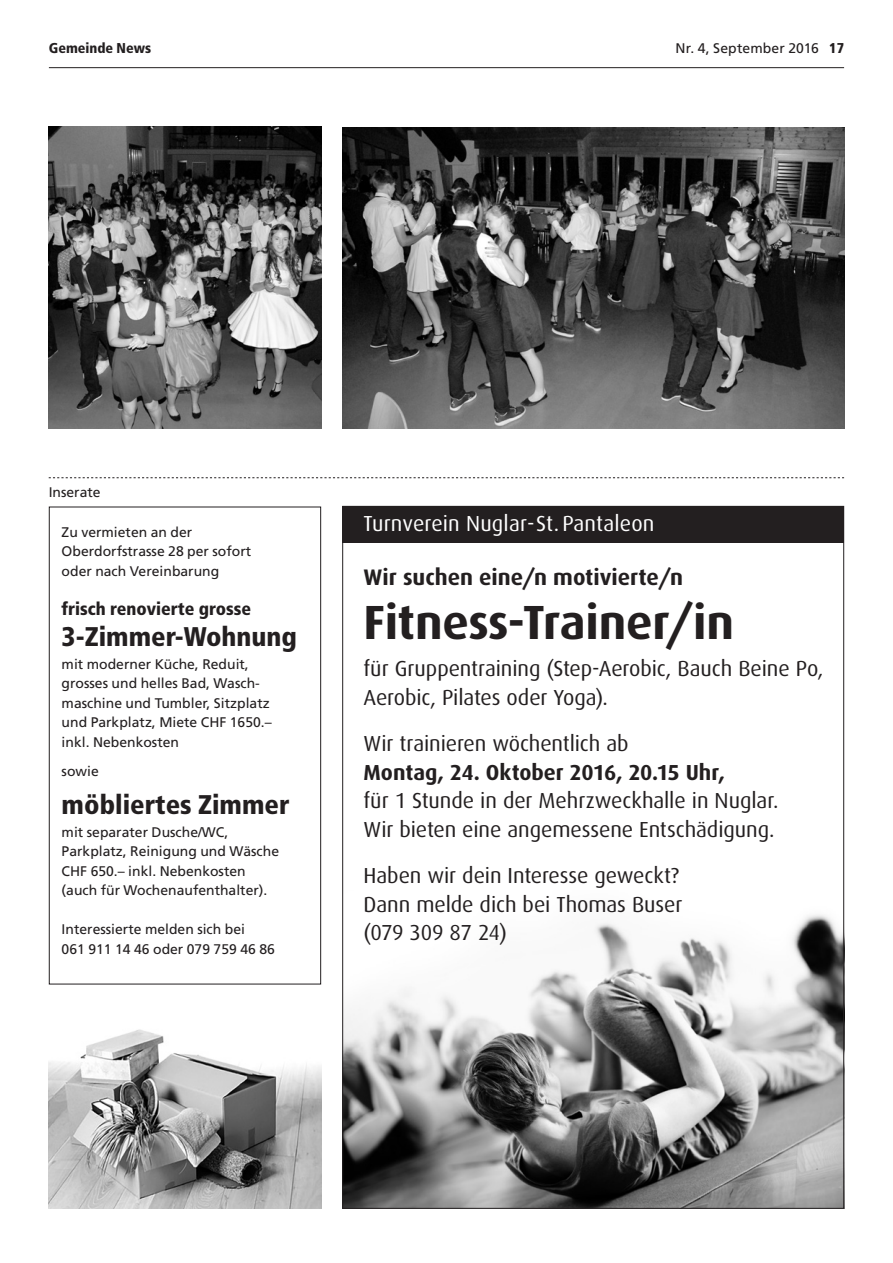
<style>
.page{position:relative;width:893px;height:1263px;background:#fff}
.page>*{position:absolute;margin:0;border:0;box-sizing:border-box;transform-origin:0 0}
.t1{font:700 48px "Dax";letter-spacing:-.005em;color:#231f20}
.t2{font:900 condensed 27px "Frutiger LT";color:#231f20}
.t3{font:700 22.5px "Dax";color:#231f20}
.t4{font:21.75px/28.5px "Dax";letter-spacing:-.005em;color:#231f20}
.t5{font:700 21.75px "Dax";color:#231f20}
.t6{font:21.75px "Dax";letter-spacing:.005em;color:#fff}
.t7{font:900 condensed 18px "Frutiger LT";color:#231f20}
.t8{font:900 condensed 14.25px "Frutiger LT";color:#231f20}
.t9{font:13.95px/19.5px "Frutiger LT";color:#231f20}
.s1{font-weight:900;font-stretch:condensed;font-size:14.25px}
</style>
<div class="page">
<hr style="left:49px;top:67px;width:795px;height:1px;background:#231f20">
<img style="left:49px;top:1029px;width:272px;height:180px">
<div style="left:49px;top:507px;width:272px;height:477px;border:1px solid #231f20"></div>
<img style="left:344px;top:914px;width:498px;height:293px">
<img style="left:342px;top:128px;width:502px;height:301px">
<img style="left:49px;top:126px;width:272px;height:303px">
<div style="left:342px;top:506px;width:502px;height:36px;background:#231f20"></div>
<svg style="left:49px;top:477px;width:795px;height:1px"></svg>
<p class="t8" style="left:49px;top:40px;width:104px">Gemeinde News</p>
<p class="t9" style="left:676px;top:39px;width:170px">Nr. 4, September 2016 <span class="s1">17</span></p>
<p class="t9" style="left:49px;top:482px;width:53px">Inserate</p>
<p class="t9" style="left:62px;top:522px;width:191px">Zu vermieten an der<br>Oberdorfstrasse 28 per sofort oder nach Vereinbarung</p>
<p class="t7" style="left:62px;top:597px;width:191px">frisch renovierte grosse</p>
<h2 class="t2" style="left:62px;top:620px;width:237px">3-Zimmer-Wohnung</h2>
<p class="t9" style="left:62px;top:654px;width:212px">mit moderner Küche, Reduit, grosses und helles Bad, Wasch&shy;maschine und Tumbler, Sitzplatz und Parkplatz, Miete CHF 1650.– inkl. Nebenkosten</p>
<p class="t9" style="left:62px;top:761px;width:39px">sowie</p>
<h2 class="t2" style="left:62px;top:788px;width:229px">möbliertes Zimmer</h2>
<p class="t9" style="left:62px;top:822px;width:219px">mit separater Dusche/WC,<br>Parkplatz, Reinigung und Wäsche<br>CHF 650.– inkl. Nebenkosten (auch für Wochenaufenthalter).</p>
<p class="t9" style="left:62px;top:920px;width:215px">Interessierte melden sich bei<br>061 911 14 46 oder 079 759 46 86</p>
<h3 class="t6" style="left:364px;top:512px;width:292px">Turnverein Nuglar-St. Pantaleon</h3>
<h3 class="t3" style="left:364px;top:564px;width:321px">Wir suchen eine/n motivierte/n</h3>
<h1 class="t1" style="left:364px;top:595px;width:372px">Fitness-Trainer/in</h1>
<h3 class="t4" style="left:364px;top:655px;width:461px">für Gruppentraining (Step-Aerobic, Bauch Beine Po,<br>Aerobic, Pilates oder Yoga).</h3>
<h3 class="t4" style="left:364px;top:730px;width:267px">Wir trainieren wöchentlich ab</h3>
<h3 class="t5" style="left:364px;top:760px;width:363px">Montag, 24. Oktober 2016, 20.15 Uhr,</h3>
<h3 class="t4" style="left:364px;top:787px;width:417px">für 1 Stunde in der Mehrzweckhalle in Nuglar.<br>Wir bieten eine angemessene Entschädigung.</h3>
<h3 class="t4" style="left:364px;top:862px;width:320px">Haben wir dein Interesse geweckt?<br>Dann melde dich bei Thomas Buser (079 309 87 24)</h3>
</div>
